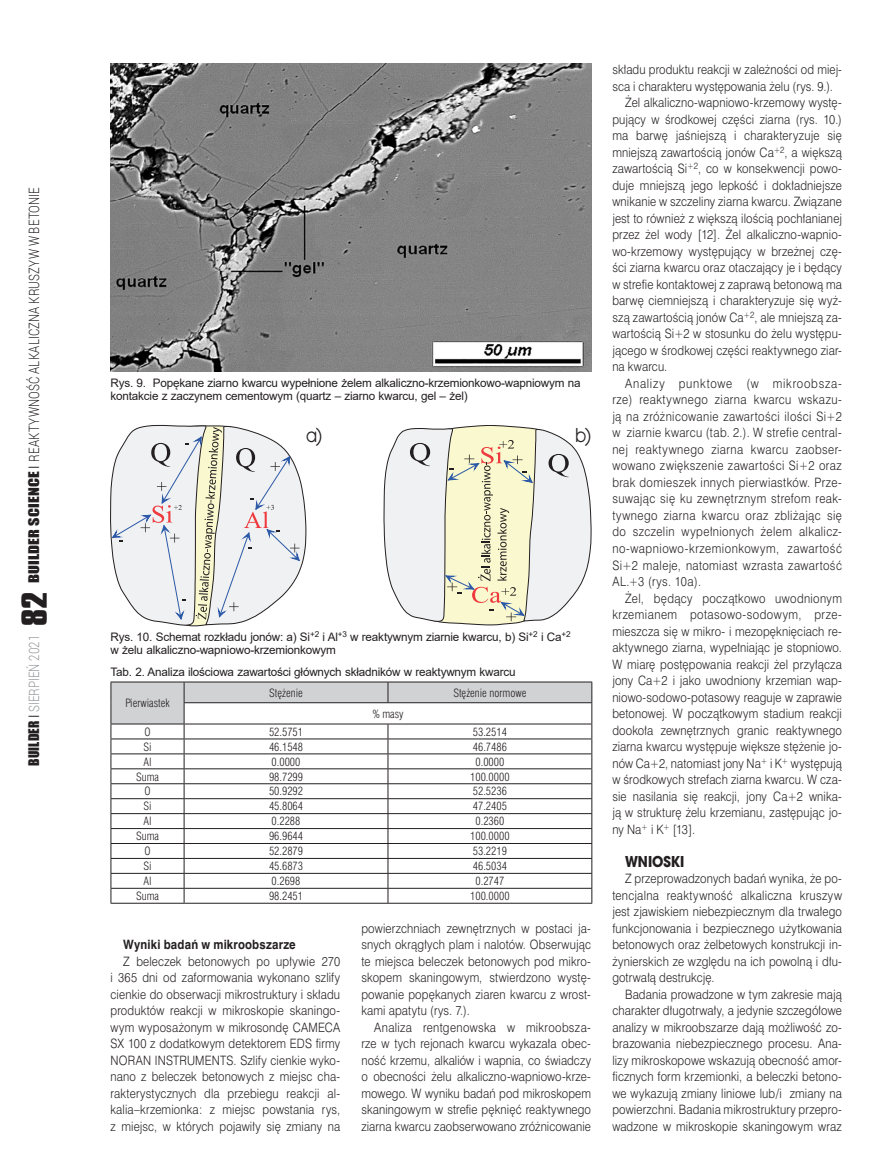
<style>
.page{position:relative;width:893px;height:1170px;background:#fff}
.page>*{position:absolute;margin:0;border:0;box-sizing:border-box;transform-origin:0 0}
.LITERATURA_WYLICZENI{font:21px "Avant Gar Got Itc TEE";color:#231f20;scale:.86 1}
.srodtytul{font:700 16.5px "Avant Gar Got Itc TEE";color:#231f20;scale:.9 1}
.t1{font:300 14.25px "Roboto";letter-spacing:.015em;color:#231f20;scale:.8 1}
.t2{font:300 14.25px "Roboto";color:#939598;scale:.8 1}
.tekst_swiss{font:12px/16.5px "Swis 721 Lt PL";letter-spacing:.01em;color:#231f20;text-align:justify;scale:.89 1}
.tekst_swiss-2{font:700 12px "Swis 721 PL";letter-spacing:.015em;color:#231f20;scale:.89 1}
.Fot_podpis{font:11.7px/13.5px "Arial";letter-spacing:-.015em;color:#231f20}
.TABELOWY{font:10.5px "Swis 721 Lt Cn PL";color:#231f20}
.s1{font-family:"Impact";font-weight:400;font-size:13.5px}
.s2{font-family:"Swis 721 Lt PL";font-weight:400;font-size:13.5px}
.s3{font-family:"Impact";font-weight:400;font-size:13.5px;color:#231f20}
.s4{font-family:"Swis 721 Lt PL";font-weight:400;font-size:13.5px;color:#231f20}
.s5{font-family:"Compacta PL";font-weight:700;font-size:30px;color:#231f20}
</style>
<div class="page">
<img style="left:111px;top:64px;width:480px;height:308px">
<svg style="left:110px;top:424px;width:197px;height:202px"></svg>
<svg style="left:383px;top:425px;width:208px;height:200px"></svg>
<hr style="left:111px;top:681px;width:73px;height:1px;background:#231f20">
<hr style="left:184px;top:681px;width:204px;height:1px;background:#231f20">
<hr style="left:388px;top:681px;width:204px;height:1px;background:#231f20">
<svg style="left:111px;top:682px;width:481px;height:220px"></svg>
<hr style="left:111px;top:902px;width:73px;height:1px;background:#231f20">
<hr style="left:184px;top:902px;width:204px;height:1px;background:#231f20">
<hr style="left:388px;top:902px;width:204px;height:1px;background:#231f20">
<p class="t1" style="left:24px;top:583px;width:496px;rotate:-90deg"><span class="s1">BUILDER SCIENCE</span> <span class="s2">I</span> REAKTYWNOŚĆ ALKALICZNA KRUSZYW W BETONIE</p>
<p class="t2" style="left:24px;top:765px;width:218px;rotate:-90deg"><span class="s3">BUILDER</span> <span class="s4">I</span> SIERPIEŃ 2021 <span class="s5">82</span></p>
<p class="Fot_podpis" style="left:111px;top:376px;width:471px">Rys. 9. Popękane ziarno kwarcu wypełnione żelem alkaliczno-krzemionkowo-wapniowym na kontakcie z zaczynem cementowym (quartz – ziarno kwarcu, gel – żel)</p>
<p class="LITERATURA_WYLICZENI" style="left:306px;top:423px;width:20px">a)</p>
<p class="LITERATURA_WYLICZENI" style="left:575px;top:423px;width:20px">b)</p>
<p class="Fot_podpis" style="left:111px;top:629px;width:462px">Rys. 10. Schemat rozkładu jonów: a) Si<sup>+2</sup> i Al<sup>+3</sup> w reaktywnym ziarnie kwarcu, b) Si<sup>+2</sup> i Ca<sup>+2 </sup>w żelu alkaliczno-wapniowo-krzemionkowym</p>
<p class="Fot_podpis" style="left:111px;top:664px;width:407px">Tab. 2. Analiza ilościowa zawartości głównych składników w reaktywnym kwarcu</p>
<p class="TABELOWY" style="left:125px;top:696px;width:46px">Pierwiastek</p>
<p class="TABELOWY" style="left:269px;top:685px;width:35px">Stężenie</p>
<p class="TABELOWY" style="left:453px;top:685px;width:75px">Stężenie normowe</p>
<p class="TABELOWY" style="left:372px;top:706px;width:33px">% masy</p>
<p class="TABELOWY" style="left:144px;top:724px;width:8px">O</p>
<p class="TABELOWY" style="left:269px;top:724px;width:36px">52.5751</p>
<p class="TABELOWY" style="left:473px;top:724px;width:36px">53.2514</p>
<p class="TABELOWY" style="left:143px;top:739px;width:10px">Si</p>
<p class="TABELOWY" style="left:269px;top:739px;width:36px">46.1548</p>
<p class="TABELOWY" style="left:473px;top:739px;width:36px">46.7486</p>
<p class="TABELOWY" style="left:143px;top:754px;width:10px">Al</p>
<p class="TABELOWY" style="left:272px;top:754px;width:30px">0.0000</p>
<p class="TABELOWY" style="left:475px;top:754px;width:30px">0.0000</p>
<p class="TABELOWY" style="left:136px;top:769px;width:24px">Suma</p>
<p class="TABELOWY" style="left:269px;top:769px;width:36px">98.7299</p>
<p class="TABELOWY" style="left:470px;top:769px;width:41px">100.0000</p>
<p class="TABELOWY" style="left:144px;top:784px;width:8px">O</p>
<p class="TABELOWY" style="left:269px;top:784px;width:36px">50.9292</p>
<p class="TABELOWY" style="left:473px;top:784px;width:36px">52.5236</p>
<p class="TABELOWY" style="left:143px;top:799px;width:10px">Si</p>
<p class="TABELOWY" style="left:269px;top:799px;width:36px">45.8064</p>
<p class="TABELOWY" style="left:473px;top:799px;width:36px">47.2405</p>
<p class="TABELOWY" style="left:143px;top:814px;width:10px">Al</p>
<p class="TABELOWY" style="left:272px;top:814px;width:30px">0.2288</p>
<p class="TABELOWY" style="left:475px;top:814px;width:30px">0.2360</p>
<p class="TABELOWY" style="left:136px;top:829px;width:24px">Suma</p>
<p class="TABELOWY" style="left:269px;top:829px;width:36px">96.9644</p>
<p class="TABELOWY" style="left:470px;top:829px;width:41px">100.0000</p>
<p class="TABELOWY" style="left:144px;top:844px;width:8px">O</p>
<p class="TABELOWY" style="left:269px;top:844px;width:36px">52.2879</p>
<p class="TABELOWY" style="left:473px;top:844px;width:36px">53.2219</p>
<p class="TABELOWY" style="left:143px;top:859px;width:10px">Si</p>
<p class="TABELOWY" style="left:269px;top:859px;width:36px">45.6873</p>
<p class="TABELOWY" style="left:473px;top:859px;width:36px">46.5034</p>
<p class="TABELOWY" style="left:143px;top:874px;width:10px">Al</p>
<p class="TABELOWY" style="left:272px;top:874px;width:30px">0.2698</p>
<p class="TABELOWY" style="left:475px;top:874px;width:30px">0.2747</p>
<p class="TABELOWY" style="left:136px;top:889px;width:24px">Suma</p>
<p class="TABELOWY" style="left:269px;top:889px;width:36px">98.2451</p>
<p class="TABELOWY" style="left:470px;top:889px;width:41px">100.0000</p>
<p class="tekst_swiss-2" style="left:123px;top:936px;width:195px">Wyniki badań w mikroobszarze</p>
<p class="tekst_swiss" style="left:111px;top:952px;width:259px;text-indent:13px">Z beleczek betonowych po upływie 270 i 365 dni od zaformowania wykonano szlify cienkie do obserwacji mikrostruktury i składu produktów reakcji w mikroskopie skaningo&shy;wym wyposażonym w mikrosondę CAMECA SX 100 z dodatkowym detektorem EDS firmy NORAN INSTRUMENTS. Szlify cienkie wyko&shy;nano z beleczek betonowych z miejsc cha&shy;rakterystycznych dla przebiegu reakcji al&shy;kalia–krzemionka: z miejsc powstania rys, z miejsc, w których pojawiły się zmiany na</p>
<p class="tekst_swiss" style="left:361px;top:919px;width:259px">powierzchniach zewnętrznych w postaci ja&shy;snych okrągłych plam i nalotów. Obserwując te miejsca beleczek betonowych pod mikro&shy;skopem skaningowym, stwierdzono wystę&shy;powanie popękanych ziaren kwarcu z wrost&shy;kami apatytu (rys. 7.).</p>
<p class="tekst_swiss" style="left:361px;top:1018px;width:259px;text-indent:13px">Analiza rentgenowska w mikroobsza&shy;rze w tych rejonach kwarcu wykazała obec&shy;ność krzemu, alkaliów i wapnia, co świadczy o obecności żelu alkaliczno-wapniowo-krze&shy;mowego. W wyniku badań pod mikroskopem skaningowym w strefie pęknięć reaktywnego ziarna kwarcu zaobserwowano zróżnicowanie</p>
<p class="tekst_swiss" style="left:612px;top:61px;width:259px">składu produktu reakcji w zależności od miej&shy;sca i charakteru występowania żelu (rys. 9.).</p>
<p class="tekst_swiss" style="left:612px;top:94px;width:259px;text-indent:13px">Żel alkaliczno-wapniowo-krzemowy wystę&shy;pujący w środkowej części ziarna (rys. 10.) ma barwę jaśniejszą i charakteryzuje się mniejszą zawartością jonów Ca<sup>+2</sup>, a większą zawartością Si<sup>+2</sup>, co w konsekwencji powo&shy;duje mniejszą jego lepkość i dokładniejsze wnikanie w szczeliny ziarna kwarcu. Związane jest to również z większą ilością pochłanianej przez żel wody [12]. Żel alkaliczno-wapnio&shy;wo-krzemowy występujący w brzeżnej czę&shy;ści ziarna kwarcu oraz otaczający je i będący w strefie kontaktowej z zaprawą betonową ma barwę ciemniejszą i charakteryzuje się wyż&shy;szą zawartością jonów Ca<sup>+2</sup>, ale mniejszą za&shy;wartością Si+2 w stosunku do żelu występu&shy;jącego w środkowej części reaktywnego ziar&shy;na kwarcu.</p>
<p class="tekst_swiss" style="left:612px;top:375px;width:259px;text-indent:13px">Analizy punktowe (w mikroobsza&shy;rze) reaktywnego ziarna kwarcu wskazu&shy;ją na zróżnicowanie zawartości ilości Si+2 w ziarnie kwarcu (tab. 2.). W strefie central&shy;nej reaktywnego ziarna kwarcu zaobser&shy;wowano zwiększenie zawartości Si+2 oraz brak domieszek innych pierwiastków. Prze&shy;suwając się ku zewnętrznym strefom reak&shy;tywnego ziarna kwarcu oraz zbliżając się do szczelin wypełnionych żelem alkalicz&shy;no-wapniowo-krzemionkowym, zawartość Si+2 maleje, natomiast wzrasta zawartość AL.+3 (rys. 10a).</p>
<p class="tekst_swiss" style="left:612px;top:589px;width:259px;text-indent:13px">Żel, będący początkowo uwodnionym krzemianem potasowo-sodowym, prze&shy;mieszcza się w mikro- i mezopęknięciach re&shy;aktywnego ziarna, wypełniając je stopniowo.<br>W miarę postępowania reakcji żel przyłącza jony Ca+2 i jako uwodniony krzemian wap&shy;niowo-sodowo-potasowy reaguje w zaprawie betonowej. W początkowym stadium reakcji dookoła zewnętrznych granic reaktywnego ziarna kwarcu występuje większe stężenie jo&shy;nów Ca+2, natomiast jony Na<sup>+</sup> i K<sup>+</sup> występują w środkowych strefach ziarna kwarcu. W cza&shy;sie nasilania się reakcji, jony Ca+2 wnika&shy;ją w strukturę żelu krzemianu, zastępując jo&shy;ny Na<sup>+</sup> i K<sup>+</sup> [13].</p>
<p class="srodtytul" style="left:625px;top:851px;width:67px">WNIOSKI</p>
<p class="tekst_swiss" style="left:612px;top:870px;width:259px;text-indent:13px">Z przeprowadzonych badań wynika, że po&shy;tencjalna reaktywność alkaliczna kruszyw jest zjawiskiem niebezpiecznym dla trwałego funkcjonowania i bezpiecznego użytkowania betonowych oraz żelbetowych konstrukcji in&shy;żynierskich ze względu na ich powolną i dłu&shy;gotrwałą destrukcję.</p>
<p class="tekst_swiss" style="left:612px;top:985px;width:259px;text-indent:13px">Badania prowadzone w tym zakresie mają charakter długotrwały, a jedynie szczegółowe analizy w mikroobszarze dają możliwość zo&shy;brazowania niebezpiecznego procesu. Ana&shy;lizy mikroskopowe wskazują obecność amor&shy;ficznych form krzemionki, a beleczki betono&shy;we wykazują zmiany liniowe lub/i zmiany na powierzchni. Badania mikrostruktury przepro&shy;wadzone w mikroskopie skaningowym wraz</p>
</div>
